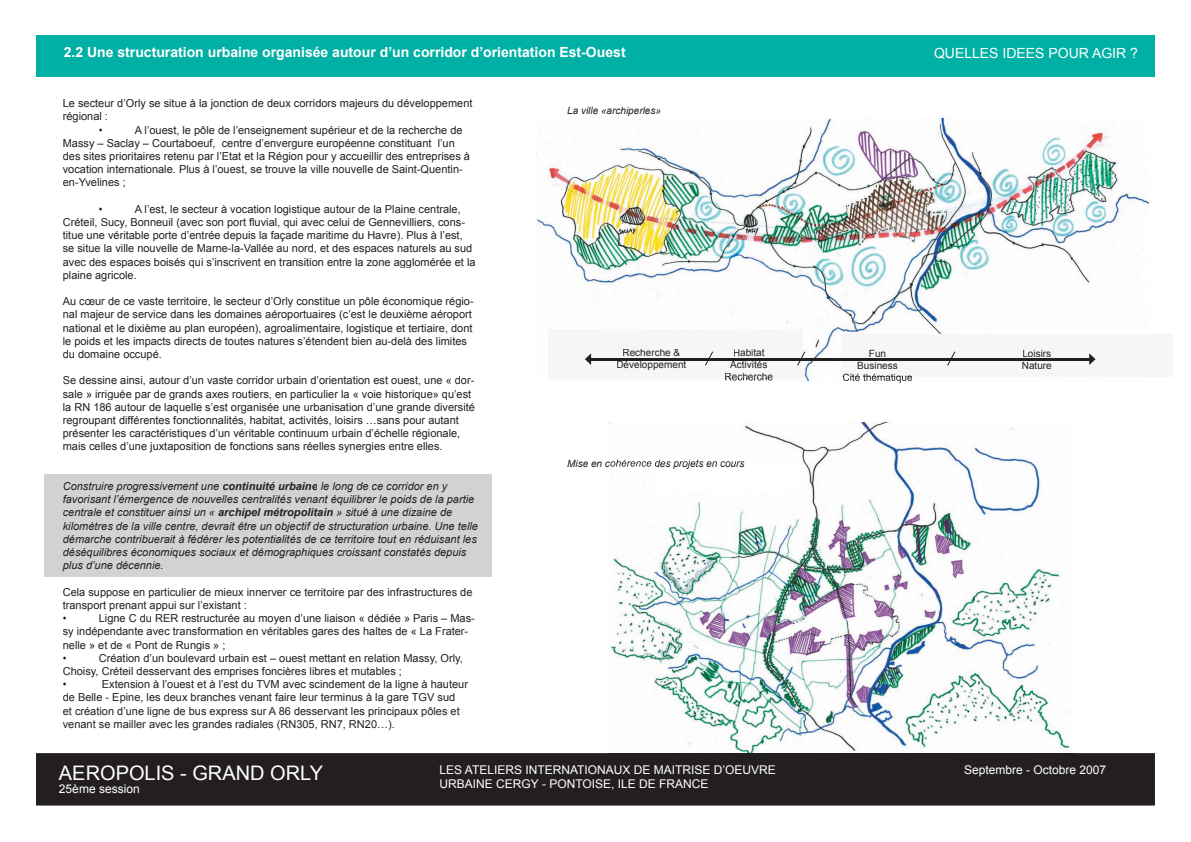
<style>
.page{position:relative;width:1191px;height:842px;background:#fff}
.page>*{position:absolute;margin:0;border:0;box-sizing:border-box;transform-origin:0 0}
.t1{font:20px "Arial";color:#fff}
.t2{font:700 14px "Arial";color:#fff}
.t3{font:14px "Arial";color:#fff}
.t4{font:12px/14.4px "Arial";color:#fff}
.t5{font:11px/13.2px "Arial";color:#231f20}
.t6{font:italic 11px/13.2px "Arial";color:#231f20}
.t7{font:10px/12px "Arial";color:#231f20;text-align:center}
.t8{font:italic 10px "Arial";color:#231f20}
.s1{font-weight:700}
</style>
<div class="page">
<img style="left:609px;top:422px;width:462px;height:331px">
<div style="left:657px;top:464px;width:142px;height:26px;background:#fff"></div>
<div style="left:36px;top:753px;width:1119px;height:52px;background:#231f20"></div>
<div style="left:36px;top:35px;width:1119px;height:42px;background:#00b0a4"></div>
<div style="left:45px;top:475px;width:447px;height:102px;background:#d1d2d4"></div>
<img style="left:536px;top:118px;width:613px;height:263px">
<div style="left:548px;top:329px;width:255px;height:49px;background:#f6f6f7"></div>
<div style="left:841px;top:334px;width:332px;height:42px;background:#f6f6f7"></div>
<svg style="left:734px;top:349px;width:5px;height:7px"></svg>
<img style="left:725px;top:378px;width:47px;height:2px">
<img style="left:843px;top:376px;width:69px;height:5px">
<hr style="left:589px;top:358px;width:502px;height:2px;background:#231f20">
<svg style="left:585px;top:353px;width:6px;height:12px"></svg>
<svg style="left:1089px;top:353px;width:6px;height:12px"></svg>
<svg style="left:705px;top:351px;width:8px;height:15px"></svg>
<svg style="left:797px;top:351px;width:8px;height:15px"></svg>
<svg style="left:947px;top:351px;width:8px;height:15px"></svg>
<img style="left:609px;top:459px;width:135px;height:10px">
<div style="left:657px;top:464px;width:87px;height:5px;background:#fff"></div>
<p class="t2" style="left:64px;top:43px;width:563px">2.2 Une structuration urbaine organisée autour d’un corridor d’orientation Est-Ouest</p>
<p class="t3" style="left:934px;top:44px;width:205px">QUELLES IDEES POUR AGIR ?</p>
<p class="t5" style="left:63px;top:97px;width:411px">Le secteur d’Orly se situe à la jonction de deux corridors majeurs du développement</p>
<p class="t5" style="left:63px;top:110px;width:47px">régional :</p>
<p class="t5" style="left:99px;top:123px;width:5px">•</p>
<p class="t5" style="left:63px;top:123px;width:409px;text-indent:72px">A l’ouest, le pôle de l’enseignement supérieur et de la recherche de Massy – Saclay – Courtaboeuf, centre d’envergure européenne constituant l’un des sites prioritaires retenu par l’Etat et la Région pour y accueillir des entreprises à vocation internationale. Plus à l’ouest, se trouve la ville nouvelle de Saint-Quentin&shy;en-Yvelines ;</p>
<p class="t5" style="left:99px;top:202px;width:5px">•</p>
<p class="t5" style="left:63px;top:202px;width:414px;text-indent:72px">A l’est, le secteur à vocation logistique autour de la Plaine centrale, Créteil, Sucy, Bonneuil (avec son port fluvial, qui avec celui de Gennevilliers, cons&shy;titue une véritable porte d’entrée depuis la façade maritime du Havre). Plus à l’est, se situe la ville nouvelle de Marne-la-Vallée au nord, et des espaces naturels au sud avec des espaces boisés qui s’inscrivent en transition entre la zone agglomérée et la plaine agricole.</p>
<p class="t5" style="left:63px;top:295px;width:412px">Au cœur de ce vaste territoire, le secteur d’Orly constitue un pôle économique régio&shy;nal majeur de service dans les domaines aéroportuaires (c’est le deuxième aéroport national et le dixième au plan européen), agroalimentaire, logistique et tertiaire, dont le poids et les impacts directs de toutes natures s’étendent bien au-delà des limites du domaine occupé.</p>
<p class="t5" style="left:63px;top:374px;width:414px">Se dessine ainsi, autour d’un vaste corridor urbain d’orientation est ouest, une « dor&shy;sale » irriguée par de grands axes routiers, en particulier la « voie historique» qu’est la RN 186 autour de laquelle s’est organisée une urbanisation d’une grande diversité regroupant différentes fonctionnalités, habitat, activités, loisirs …sans pour autant présenter les caractéristiques d’un véritable continuum urbain d’échelle régionale, mais celles d’une juxtaposition de fonctions sans réelles synergies entre elles.</p>
<p class="t6" style="left:63px;top:480px;width:417px">Construire progressivement une <span class="s1">continuité urbaine</span> le long de ce corridor en y favorisant l’émergence de nouvelles centralités venant équilibrer le poids de la partie centrale et constituer ainsi un « <span class="s1">archipel métropolitain</span> » situé à une dizaine de kilomètres de la ville centre, devrait être un objectif de structuration urbaine. Une telle démarche contribuerait à fédérer les potentialités de ce territoire tout en réduisant les déséquilibres économiques sociaux et démographiques croissant constatés depuis plus d’une décennie.</p>
<p class="t5" style="left:63px;top:585px;width:411px">Cela suppose en particulier de mieux innerver ce territoire par des infrastructures de transport prenant appui sur l’existant :<br>•</p>
<p class="t5" style="left:63px;top:612px;width:413px;text-indent:36px">Ligne C du RER restructurée au moyen d’une liaison « dédiée » Paris – Mas&shy;sy indépendante avec transformation en véritables gares des haltes de « La Frater&shy;nelle » et de « Pont de Rungis » ;<br>•</p>
<p class="t5" style="left:63px;top:651px;width:402px;text-indent:36px">Création d’un boulevard urbain est – ouest mettant en relation Massy, Orly,<br>Choisy, Créteil desservant des emprises foncières libres et mutables ;<br>•</p>
<p class="t5" style="left:63px;top:678px;width:407px;text-indent:39px">Extension à l’ouest et à l’est du TVM avec scindement de la ligne à hauteur de Belle - Epine, les deux branches venant faire leur terminus à la gare TGV sud<br>et création d’une ligne de bus express sur A 86 desservant les principaux pôles et venant se mailler avec les grandes radiales (RN305, RN7, RN20…).</p>
<p class="t8" style="left:567px;top:104px;width:95px">La ville «archiperles»</p>
<p class="t7" style="left:616px;top:347px;width:72px">Recherche &amp;<br>Développement</p>
<p class="t7" style="left:842px;top:347px;width:72px">Fun<br>Business<br>Cité thématique</p>
<p class="t7" style="left:1021px;top:347px;width:32px;text-align:left">Loisirs<br>Nature</p>
<p class="t7" style="left:730px;top:347px;width:39px;text-align:right">abitat<br>Activités</p>
<p class="t8" style="left:567px;top:457px;width:179px">Mise en cohérence des projets en cours</p>
<h1 class="t1" style="left:59px;top:759px;width:266px">AEROPOLIS - GRAND ORLY</h1>
<p class="t4" style="left:439px;top:762px;width:338px">LES ATELIERS INTERNATIONAUX DE MAITRISE D’OEUVRE<br>URBAINE CERGY - PONTOISE, ILE DE FRANCE</p>
<p class="t4" style="left:59px;top:782px;width:82px">25ème session</p>
<p class="t4" style="left:964px;top:762px;width:144px">Septembre - Octobre 2007</p>
</div>
